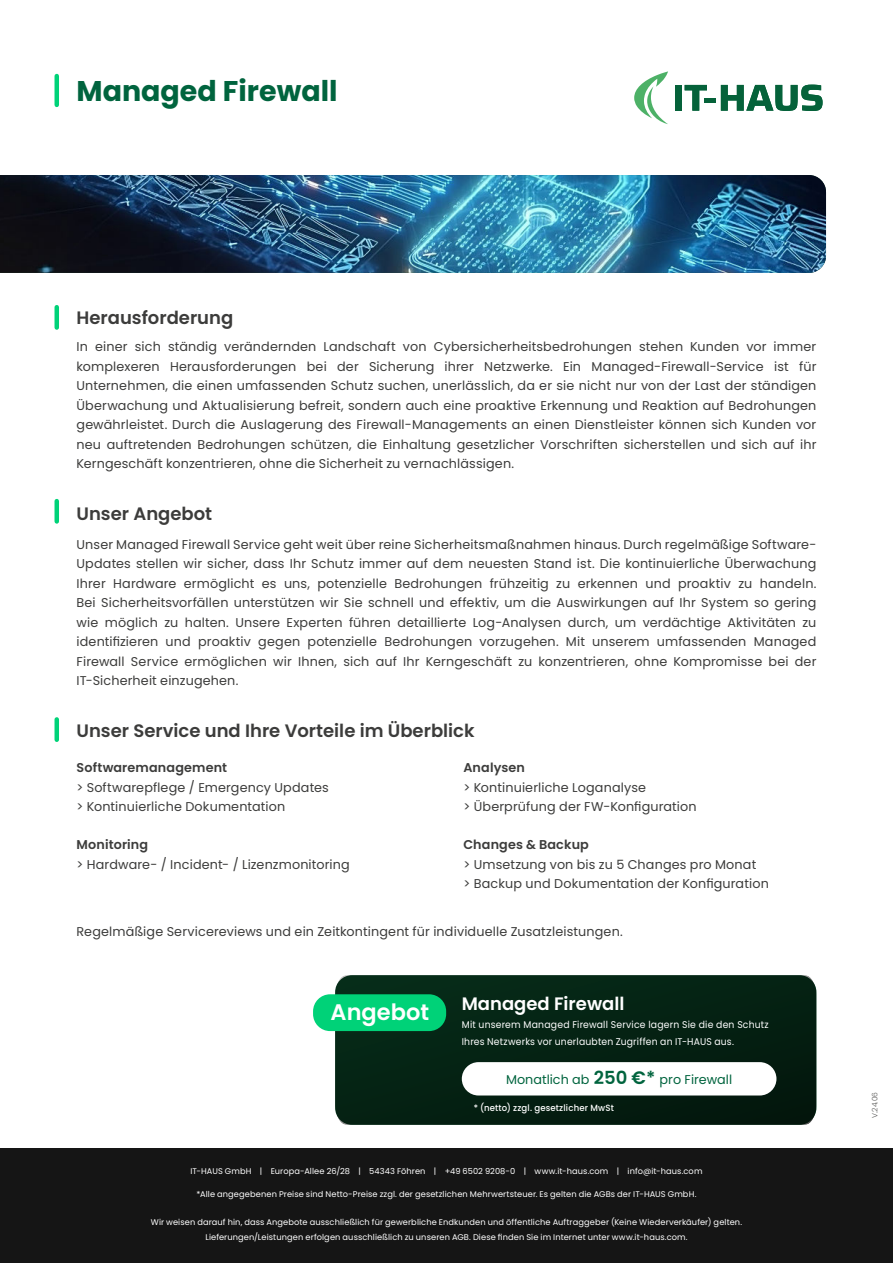
<style>
.page{position:relative;width:893px;height:1263px;background:#fff}
.page>*{position:absolute;margin:0;border:0;box-sizing:border-box;transform-origin:0 0}
.t1{font:700 28.5px "Poppins";color:#00643e}
.t2{font:600 22.5px "Poppins";color:#fff}
.t3{font:600 18px "Poppins";color:#3c3c3b}
.t4{font:600 18px "Poppins";color:#fff}
.t5{font:12.75px/19.5px "Poppins";letter-spacing:.01em;color:#3c3c3b}
.t6{font:600 12.75px "Poppins";letter-spacing:.01em;color:#3c3c3b}
.t7{font:12.75px "Poppins";color:#00643e}
.t8{font:9.75px/16.5px "Poppins";letter-spacing:.02em;color:#fff;scale:.95 1}
.t9{font:500 9px "Poppins";letter-spacing:.02em;color:#fff;scale:.95 1}
.t10{font:8.25px/15px "Poppins";letter-spacing:.015em;color:#fff;text-align:center}
.t11{font:300 7.5px "Poppins";color:#575756}
.s1{font-weight:600;font-size:18px}
</style>
<div class="page">
<hr style="left:55px;top:76px;width:4px;height:29px;background:#00d278">
<hr style="left:55px;top:307px;width:4px;height:21px;background:#00d278">
<hr style="left:55px;top:501px;width:4px;height:20px;background:#00d278">
<img style="left:0;top:175px;width:826px;height:98px">
<div style="left:675px;top:85px;width:7px;height:26px;background:#05623a"></div>
<svg style="left:685px;top:85px;width:22px;height:26px"></svg>
<svg style="left:721px;top:85px;width:101px;height:26px"></svg>
<hr style="left:704px;top:98px;width:12px;height:4px;background:#05623a">
<svg style="left:634px;top:71px;width:34px;height:53px"></svg>
<hr style="left:55px;top:719px;width:4px;height:21px;background:#00d278">
<svg style="left:335px;top:975px;width:481px;height:150px;background:#062315"></svg>
<div style="left:313px;top:994px;width:133px;height:37px;background:#00d278;border-radius:17px"></div>
<div style="left:462px;top:1062px;width:314px;height:33px;background:#fff;border-radius:17px"></div>
<div style="left:0;top:1148px;width:893px;height:115px;background:#151515"></div>
<h1 class="t1" style="left:77px;top:78px;width:262px">Managed Firewall</h1>
<h3 class="t3" style="left:77px;top:309px;width:158px">Herausforderung</h3>
<p class="t5" style="left:77px;top:337px;width:741px;text-align:justify">In einer sich ständig verändernden Landschaft von Cybersicherheitsbedrohungen stehen Kunden vor immer komplexeren Herausforderungen bei der Sicherung ihrer Netzwerke. Ein Managed-Firewall-Service ist für Unternehmen, die einen umfassenden Schutz suchen, unerlässlich, da er sie nicht nur von der Last der ständigen Überwachung und Aktualisierung befreit, sondern auch eine proaktive Erkennung und Reaktion auf Bedrohungen gewährleistet. Durch die Auslagerung des Firewall-Managements an einen Dienstleister können sich Kunden vor neu auftretenden Bedrohungen schützen, die Einhaltung gesetzlicher Vorschriften sicherstellen und sich auf ihr Kerngeschäft konzentrieren, ohne die Sicherheit zu vernachlässigen.</p>
<h3 class="t3" style="left:77px;top:505px;width:137px">Unser Angebot</h3>
<p class="t5" style="left:77px;top:535px;width:741px;text-align:justify">Unser Managed Firewall Service geht weit über reine Sicherheitsmaßnahmen hinaus. Durch regelmäßige Software-Updates stellen wir sicher, dass Ihr Schutz immer auf dem neuesten Stand ist. Die kontinuierliche Überwachung Ihrer Hardware ermöglicht es uns, potenzielle Bedrohungen frühzeitig zu erkennen und proaktiv zu handeln.<br>Bei Sicherheitsvorfällen unterstützen wir Sie schnell und effektiv, um die Auswirkungen auf Ihr System so gering wie möglich zu halten. Unsere Experten führen detaillierte Log-Analysen durch, um verdächtige Aktivitäten zu identifizieren und proaktiv gegen potenzielle Bedrohungen vorzugehen. Mit unserem umfassenden Managed Firewall Service ermöglichen wir Ihnen, sich auf Ihr Kerngeschäft zu konzentrieren, ohne Kompromisse bei der IT-Sicherheit einzugehen.</p>
<h3 class="t3" style="left:77px;top:723px;width:399px">Unser Service und Ihre Vorteile im Überblick</h3>
<p class="t6" style="left:77px;top:762px;width:152px">Softwaremanagement</p>
<p class="t5" style="left:77px;top:778px;width:254px">&gt; Softwarepflege / Emergency Updates &gt; Kontinuierliche Dokumentation</p>
<p class="t6" style="left:77px;top:839px;width:73px">Monitoring</p>
<p class="t5" style="left:77px;top:855px;width:275px">&gt; Hardware- / Incident- / Lizenzmonitoring</p>
<p class="t6" style="left:463px;top:762px;width:63px">Analysen</p>
<p class="t5" style="left:463px;top:778px;width:235px">&gt; Kontinuierliche Loganalyse<br>&gt; Überprüfung der FW-Konfiguration</p>
<p class="t6" style="left:463px;top:839px;width:127px">Changes &amp; Backup</p>
<p class="t5" style="left:463px;top:855px;width:307px">&gt; Umsetzung von bis zu 5 Changes pro Monat<br>&gt; Backup und Dokumentation der Konfiguration</p>
<p class="t5" style="left:77px;top:922px;width:548px">Regelmäßige Servicereviews und ein Zeitkontingent für individuelle Zusatzleistungen.</p>
<h2 class="t2" style="left:331px;top:1002px;width:100px">Angebot</h2>
<h3 class="t4" style="left:462px;top:996px;width:164px">Managed Firewall</h3>
<p class="t8" style="left:462px;top:1016px;width:325px">Mit unserem Managed Firewall Service lagern Sie die den Schutz<br>Ihres Netzwerks vor unerlaubten Zugriffen an IT-HAUS aus.</p>
<p class="t7" style="left:506px;top:1072px;width:227px">Monatlich ab <span class="s1">250 €*</span> pro Firewall</p>
<p class="t9" style="left:474px;top:1103px;width:149px">* (netto) zzgl. gesetzlicher MwSt</p>
<p class="t10" style="left:190px;top:1164px;width:514px">IT-HAUS GmbH | Europa-Allee 26/28 | 54343 Föhren | +49 6502 9208-0 | www.it-haus.com | info@it-haus.com</p>
<p class="t10" style="left:197px;top:1187px;width:501px">*Alle angegebenen Preise sind Netto-Preise zzgl. der gesetzlichen Mehrwertsteuer. Es gelten die AGBs der IT-HAUS GmbH.</p>
<p class="t10" style="left:151px;top:1215px;width:593px">Wir weisen darauf hin, dass Angebote ausschließlich für gewerbliche Endkunden und öffentliche Auftraggeber (Keine Wiederverkäufer) gelten.<br>Lieferungen/Leistungen erfolgen ausschließlich zu unseren AGB. Diese finden Sie im Internet unter www.it-haus.com.</p>
<p class="t11" style="left:870px;top:1118px;width:27px;rotate:-90deg">V.24.06</p>
</div>
